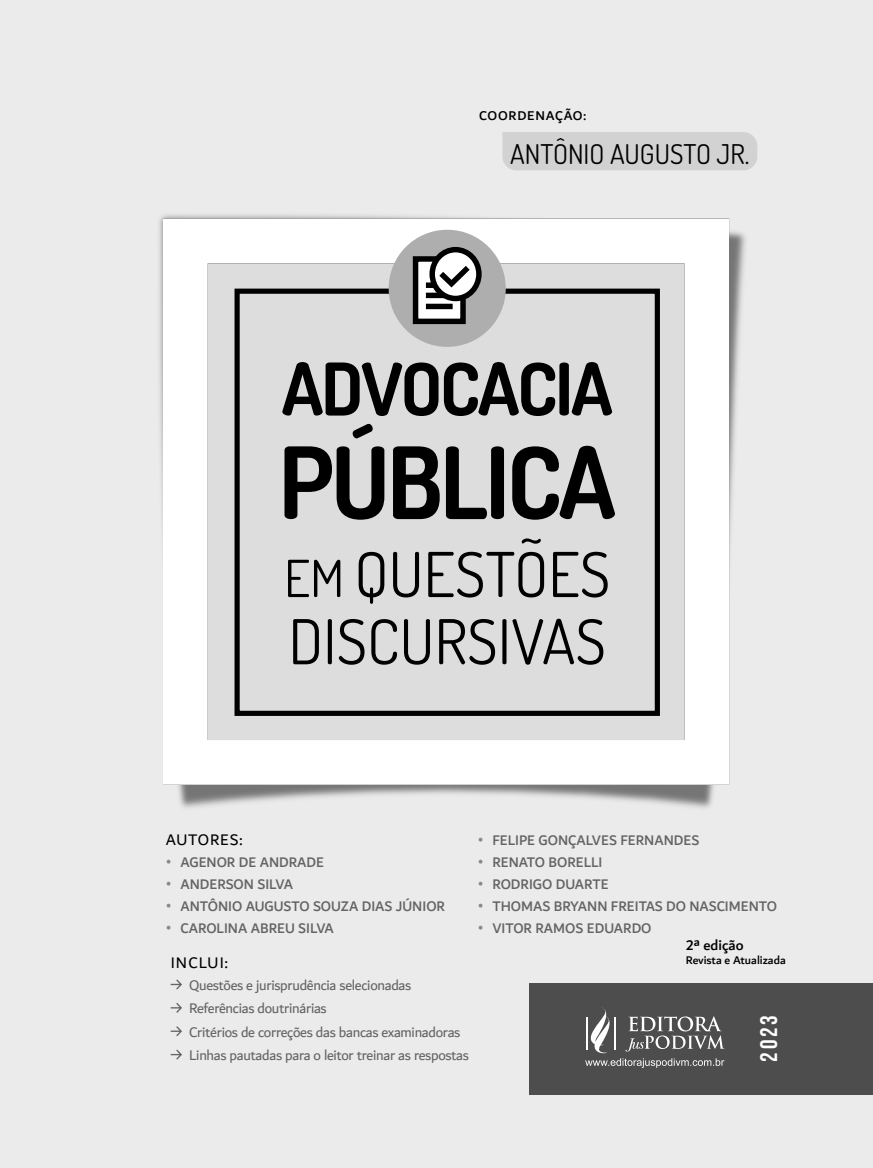
<style>
.page{position:relative;width:873px;height:1168px;background:#fff}
.page>*{position:absolute;margin:0;border:0;box-sizing:border-box;transform-origin:0 0}
.t1{font:700 99.45px "Dosis";letter-spacing:-.03em;color:#000}
.t2{font:700 72.6px "Dosis";letter-spacing:-.03em;color:#000}
.t3{font:61.8px/67.2px "Dosis";color:#000}
.t4{font:27.15px "Dosis";color:#000}
.t5{font:700 24px "Bebas Neue";color:#fff}
.t6{font:16.5px "Dubai";letter-spacing:.05em;color:#000}
.t7{font:500 15px "Dubai";color:#646464;scale:.96 1}
.t8{font:15px "Dubai";letter-spacing:-.02em;color:#646464}
.t9{font:500 15px "Dubai";color:#000}
.t10{font:500 13.65px "Dubai";letter-spacing:.055em;color:#000}
.t11{font:500 12px "Dubai";color:#000}
.s1{font-size:51px}
.s2{font-size:18px;color:#898989}
</style>
<div class="page">
<div style="left:0;top:0;width:873px;height:1167px;background:#ebebeb"></div>
<div style="left:529px;top:983px;width:344px;height:111px;background:#4d4d4d"></div>
<div style="left:502px;top:132px;width:255px;height:23px;background:#d2d2d2"></div>
<svg style="left:171px;top:979px;width:11px;height:10px"></svg>
<svg style="left:171px;top:1003px;width:11px;height:9px"></svg>
<svg style="left:171px;top:1026px;width:11px;height:10px"></svg>
<svg style="left:171px;top:1049px;width:11px;height:10px"></svg>
<svg style="left:585px;top:1007px;width:139px;height:60px"></svg>
<img style="left:159px;top:155px;width:598px;height:653px">
<div style="left:234px;top:288px;width:426px;height:428px;border:5px solid #000"></div>
<div style="left:389px;top:230px;width:117px;height:117px;background:#aeaeae;border-radius:50%"></div>
<div style="left:415px;top:259px;width:48px;height:62px;background:#fff"></div>
<div style="left:413px;top:256px;width:53px;height:68px;border:5px solid #000"></div>
<svg style="left:432px;top:250px;width:47px;height:48px"></svg>
<div style="left:429px;top:247px;width:53px;height:54px;border:5px solid #000;border-radius:50%"></div>
<svg style="left:433px;top:260px;width:42px;height:31px"></svg>
<div style="left:426px;top:282px;width:8px;height:6px;background:#000"></div>
<div style="left:426px;top:293px;width:18px;height:5px;background:#000"></div>
<div style="left:426px;top:304px;width:27px;height:5px;background:#000"></div>
<p class="t10" style="left:479px;top:107px;width:108px">COORDENAÇÃO:</p>
<p class="t4" style="left:510px;top:136px;width:241px">ANTÔNIO AUGUSTO JR.</p>
<p class="t2" style="left:282px;top:342px;width:333px">ADVOCACIA</p>
<p class="t1" style="left:278px;top:418px;width:339px">PÚBLICA</p>
<p class="t3" style="left:284px;top:539px;width:328px"><span class="s1">EM</span> QUESTÕES<br>DISCURSIVAS</p>
<p class="t6" style="left:166px;top:829px;width:78px">AUTORES:</p>
<p class="t7" style="left:166px;top:853px;width:166px"><span class="s2">•</span> AGENOR DE ANDRADE</p>
<p class="t7" style="left:166px;top:874px;width:134px"><span class="s2">•</span> ANDERSON SILVA</p>
<p class="t7" style="left:166px;top:896px;width:292px"><span class="s2">•</span> ANTÔNIO AUGUSTO SOUZA DIAS JÚNIOR</p>
<p class="t7" style="left:166px;top:918px;width:177px"><span class="s2">•</span> CAROLINA ABREU SILVA</p>
<p class="t6" style="left:171px;top:952px;width:59px">INCLUI:</p>
<p class="t8" style="left:189px;top:975px;width:224px">Questões e jurisprudência selecionadas</p>
<p class="t8" style="left:189px;top:999px;width:139px">Referências doutrinárias</p>
<p class="t8" style="left:189px;top:1022px;width:273px">Critérios de correções das bancas examinadoras</p>
<p class="t8" style="left:189px;top:1045px;width:281px">Linhas pautadas para o leitor treinar as respostas</p>
<p class="t7" style="left:478px;top:831px;width:232px"><span class="s2">•</span> FELIPE GONÇALVES FERNANDES</p>
<p class="t7" style="left:478px;top:853px;width:131px"><span class="s2">•</span> RENATO BORELLI</p>
<p class="t7" style="left:478px;top:874px;width:138px"><span class="s2">•</span> RODRIGO DUARTE</p>
<p class="t7" style="left:478px;top:896px;width:313px"><span class="s2">•</span> THOMAS BRYANN FREITAS DO NASCIMENTO</p>
<p class="t7" style="left:478px;top:918px;width:182px"><span class="s2">•</span> VITOR RAMOS EDUARDO</p>
<p class="t9" style="left:686px;top:935px;width:59px">2ª edição</p>
<p class="t11" style="left:686px;top:952px;width:101px">Revista e Atualizada</p>
<p class="t5" style="left:756px;top:1061px;width:48px;rotate:-90deg">2023</p>
</div>
